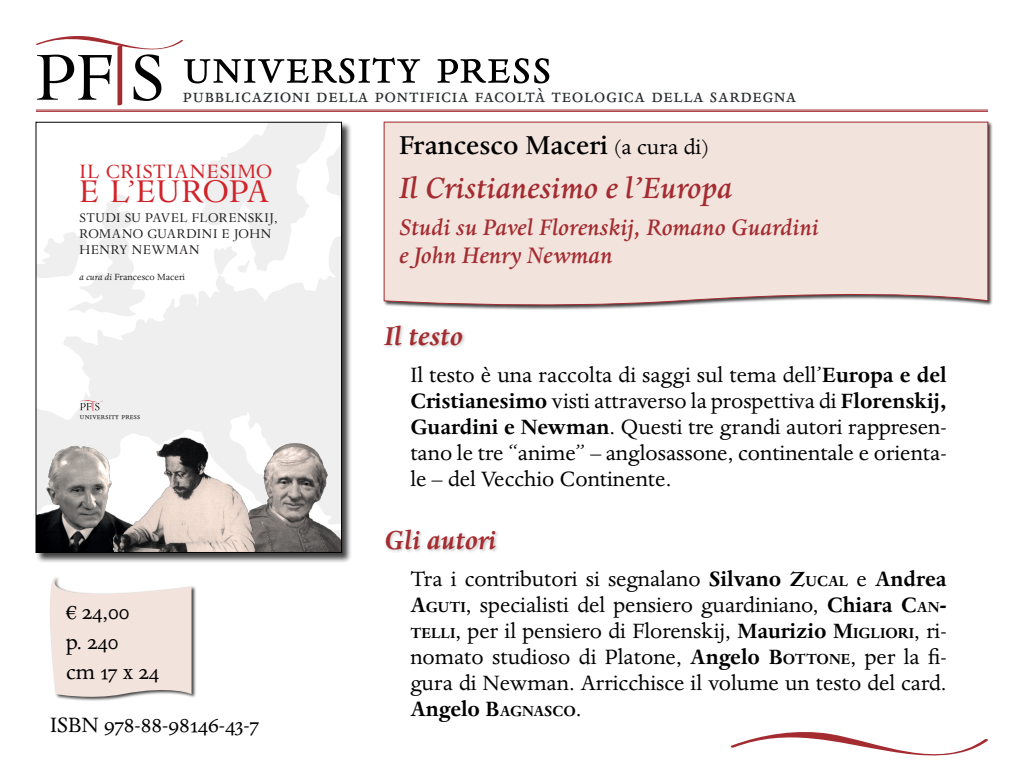
<style>
.page{position:relative;width:1024px;height:768px;background:#fff}
.page>*{position:absolute;margin:0;border:0;box-sizing:border-box;transform-origin:0 0}
.t1{font:56px "Dante MT Regular Expert";letter-spacing:.015em;color:#000001}
.t2{font:italic 500 34px "Dante MT Pro";color:#a42c31}
.t3{font:32.9px "Dante Titling";letter-spacing:.005em;color:#d1232a}
.t4{font:500 30px "Dante MT Pro";color:#000001}
.t5{font:italic 700 30px "Dante MT Pro";color:#a42c31}
.t6{font:italic 500 26px/28px "Dante MT Pro";color:#a42c31}
.t7{font:24px/26px "Dante MT Pro";color:#000001;text-align:justify}
.t8{font:22px "Dante MT Pro";letter-spacing:.03em;color:#292d2f}
.t9{font:20.2px "Dante Titling";letter-spacing:.04em;color:#d1232a}
.t10{font:700 16.8px "Dante MT Pro";color:#000001}
.t11{font:13.3px/15.9px "Dante Titling";letter-spacing:.04em;color:#231f20}
.t12{font:10.4px "Dante MT Pro";color:#231f20}
.t13{font:9.1px "Dante MT Regular Expert";letter-spacing:.02em;color:#231f20}
.s1{font-weight:400;font-size:24px}
.s2{font-style:italic}
.s3{font-family:"Dante MT Regular Alt"}
.s4{font-weight:700}
.s5{font-weight:700;font-size:16.8px}
.s6{font-size:24px}
</style>
<div class="page">
<div style="left:49px;top:576px;width:147px;height:126px;background:#000001;opacity:.75"></div>
<svg style="left:49px;top:577px;width:143px;height:123px;background:#f0e4de"></svg>
<svg style="left:36px;top:36px;width:147px;height:70px"></svg>
<hr style="left:36px;top:110px;width:952px;height:1px;background:#a42c31">
<hr style="left:36px;top:111px;width:952px;height:1px;background:#a42c31">
<svg style="left:384px;top:122px;width:604px;height:188px;background:#efdfd9"></svg>
<div style="left:382px;top:324px;width:85px;height:25px;background:#000001;opacity:.22"></div>
<svg style="left:730px;top:732px;width:258px;height:24px"></svg>
<div style="left:384px;top:528px;width:116px;height:26px;background:#000001;opacity:.22"></div>
<div style="left:35px;top:122px;width:317px;height:441px;background:#000001;opacity:.75"></div>
<img style="left:38px;top:124px;width:302px;height:314px">
<img style="left:38px;top:438px;width:76px;height:113px">
<img style="left:241px;top:431px;width:99px;height:120px">
<img style="left:114px;top:437px;width:147px;height:114px">
<svg style="left:80px;top:400px;width:23px;height:11px"></svg>
<div style="left:36px;top:122px;width:306px;height:431px;border:1px solid #000001"></div>
<h1 class="t1" style="left:183px;top:41px;width:370px">university press</h1>
<p class="t8" style="left:183px;top:82px;width:615px">pubblicazioni della pontificia facoltà teologica della sardegna</p>
<p class="t4" style="left:399px;top:128px;width:311px">Francesco Maceri <span class="s1">(a cura di)</span></p>
<h2 class="t2" style="left:399px;top:168px;width:335px">Il Cristianesimo e l’Europa</h2>
<p class="t6" style="left:399px;top:213px;width:421px">Studi su Pavel Florenskij, Romano Guardini e John Henry Newman</p>
<p class="t9" style="left:80px;top:159px;width:194px">IL CRISTIANESIMO</p>
<h3 class="t3" style="left:80px;top:172px;width:191px">E L’EUROPA</h3>
<p class="t11" style="left:80px;top:210px;width:200px">STUDI SU PAVEL FLORENSKIJ,<br>ROMANO GUARDINI E JOHN<br>HENRY NEWMAN</p>
<p class="t12" style="left:80px;top:271px;width:107px"><span class="s2">a cura di</span> Francesco Maceri</p>
<p class="t13" style="left:80px;top:412px;width:62px">university press</p>
<p class="t7" style="left:66px;top:596px;width:95px;line-height:30px;text-align:left">€ 24,00<br>p. 240<br>cm <span class="s3">1</span>7 x 24</p>
<p class="t7" style="left:50px;top:712px;width:211px">ISBN 978-88-98<span class="s3">1</span>46-43-7</p>
<p class="t5" style="left:384px;top:319px;width:80px">Il testo</p>
<p class="t7" style="left:410px;top:362px;width:538px">Il testo è una raccolta di saggi sul tema dell’<span class="s4">Europa e del Cristianesimo</span> visti attraverso la prospettiva di <span class="s4">Florenskij, Guardini e Newman</span>. Questi tre grandi autori rappresen&shy;tano le tre “anime” – anglosassone, continentale e orienta&shy;le – del Vecchio Continente.</p>
<p class="t5" style="left:384px;top:523px;width:113px">Gli autori</p>
<p class="t7" style="left:410px;top:566px;width:538px">Tra i contributori si segnalano <span class="s4">Silvano</span> <span class="s4">Z</span><span class="s5">UCAL</span> e <span class="s4">Andrea </span><span class="s4">A</span><span class="s5">GUTI</span>, specialisti del pensiero guardiniano, <span class="s4">C</span><span class="s4">hiara</span> <span class="s4">C</span><span class="s5">AN</span><span class="s4">-</span><span class="s5">TELLI</span>, per il pensiero di Florenskij, <span class="s4">M</span><span class="s4">aurizio</span> <span class="s4">M</span><span class="s5">IGLIORI</span>, ri&shy;nomato studioso di Platone, <span class="s4">A</span><span class="s4">ngelo</span> <span class="s4">B</span><span class="s5">OTTONE</span>, per la fi&shy;gura di Newman. Arricchisce il volume un testo del card.</p>
<p class="t10" style="left:410px;top:701px;width:173px"><span class="s6">A</span><span class="s6">ngelo</span> <span class="s6">B</span>AGNASCO<span class="s1">.</span></p>
</div>
